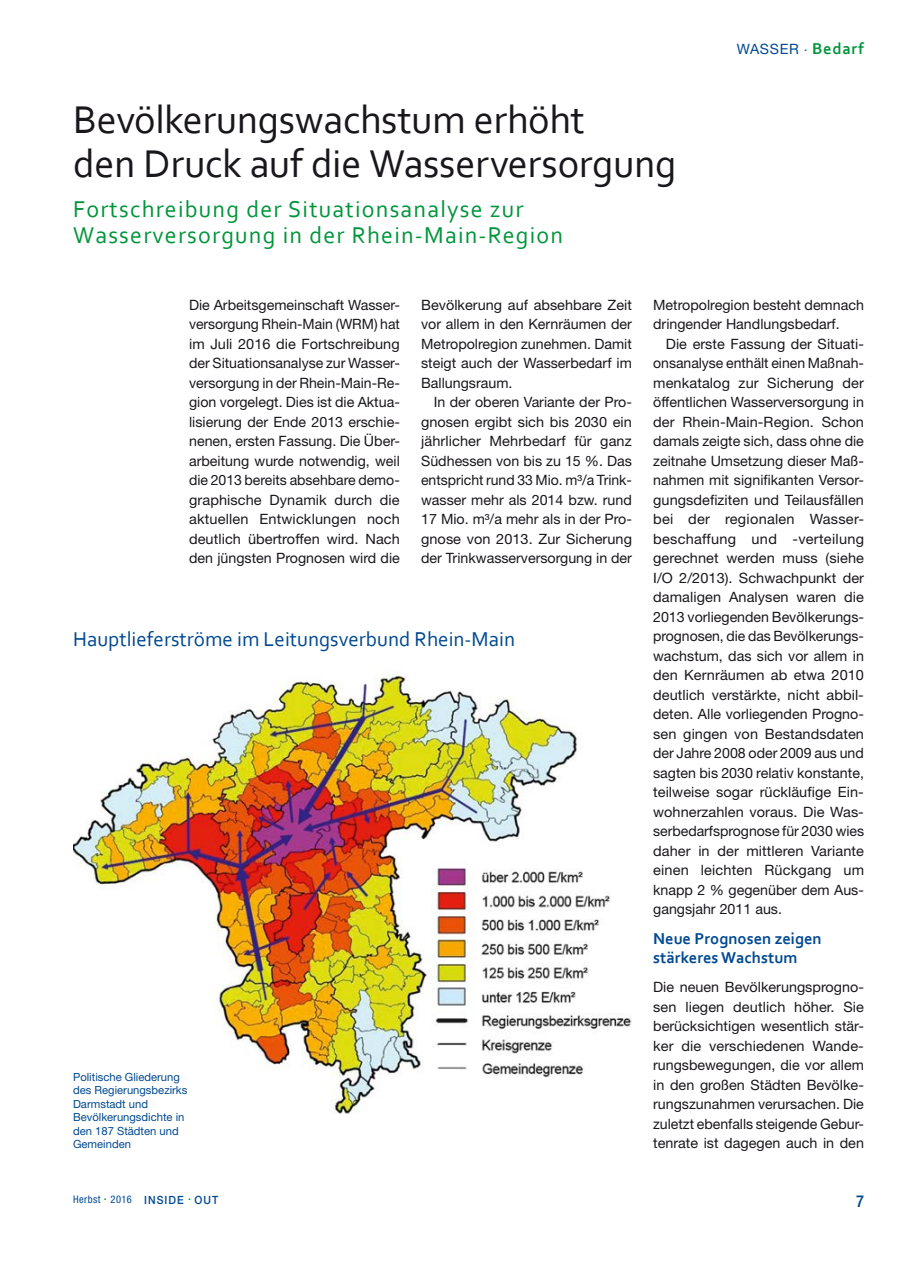
<style>
.page{position:relative;width:915px;height:1262px;background:#fff}
.page>*{position:absolute;margin:0;border:0;box-sizing:border-box;transform-origin:0 0}
.t1{font:40.5px/43.5px "Corbel";letter-spacing:-.01em;color:#1a171c}
.t2{font:24px/25.5px "Corbel";letter-spacing:.05em;color:#00953b}
.t3{font:21px "Corbel";color:#004991}
.t4{font:700 16.5px/19.5px "Corbel";color:#004991}
.t5{font:500 condensed 16.5px "Helvetica Neue LT Pro";color:#004991}
.t6{font:14.25px/19.5px "Helvetica Neue";color:#1a171c;text-align:justify}
.t7{font:14.25px "Helvetica Neue";letter-spacing:.04em;color:#004991}
.t8{font:11.25px/13.5px "Helvetica Neue";color:#004991}
.t9{font:condensed 10.5px "Helvetica Neue LT Pro";letter-spacing:.04em;color:#004991}
.s1{font-family:"Corbel";font-weight:700;font-size:16.5px;color:#00953b}
.s2{font-weight:500;font-stretch:normal;font-size:11.4px}
</style>
<div class="page">
<img style="left:73px;top:669px;width:559px;height:445px">
<h1 class="t1" style="left:73px;top:97px;width:605px">Bevölkerungswachstum erhöht<br>den Druck auf die Wasserversorgung</h1>
<h2 class="t2" style="left:73px;top:196px;width:492px">Fortschreibung der Situationsanalyse zur<br>Wasserversorgung in der Rhein-Main-Region</h2>
<p class="t7" style="left:737px;top:40px;width:129px">WASSER <sup>.</sup> <span class="s1">Bedarf</span></p>
<p class="t6" style="left:189px;top:295px;width:212px">Die Arbeitsgemeinschaft Wasser&shy;versorgung Rhein-Main (WRM) hat im Juli 2016 die Fortschreibung der Situationsanalyse zur Wasser&shy;versorgung in der Rhein-Main-Re&shy;gion vorgelegt. Dies ist die Aktua&shy;lisierung der Ende 2013 erschie&shy;nenen, ersten Fassung. Die Über&shy;arbeitung wurde notwendig, weil die 2013 bereits absehbare demo&shy;graphische Dynamik durch die aktuellen Entwicklungen noch deutlich übertroffen wird. Nach den jüngsten Prognosen wird die</p>
<p class="t6" style="left:421px;top:295px;width:212px">Bevölkerung auf absehbare Zeit vor allem in den Kernräumen der Metropolregion zunehmen. Damit steigt auch der Wasserbedarf im Ballungsraum.</p>
<p class="t6" style="left:421px;top:392px;width:212px;text-indent:13px">In der oberen Variante der Pro&shy;gnosen ergibt sich bis 2030 ein jährlicher Mehrbedarf für ganz Südhessen von bis zu 15 %. Das entspricht rund 33 Mio. m³/a Trink&shy;wasser mehr als 2014 bzw. rund 17 Mio. m³/a mehr als in der Pro&shy;gnose von 2013. Zur Sicherung der Trinkwasserversorgung in der</p>
<h3 class="t3" style="left:73px;top:625px;width:444px">Hauptlieferströme im Leitungsverbund Rhein-Main</h3>
<p class="t8" style="left:73px;top:1070px;width:116px">Politische Gliederung des Regierungsbezirks<br>Darmstadt und<br>Bevölkerungsdichte in den 187 Städten und<br>Gemeinden</p>
<p class="t6" style="left:653px;top:295px;width:212px">Metropolregion besteht demnach dringender Handlungsbedarf.</p>
<p class="t6" style="left:653px;top:334px;width:212px;text-indent:13px">Die erste Fassung der Situati&shy;onsanalyse enthält einen Maßnah&shy;menkatalog zur Sicherung der öffentlichen Wasserversorgung in der Rhein-Main-Region. Schon damals zeigte sich, dass ohne die zeitnahe Umsetzung dieser Maß&shy;nahmen mit signifikanten Versor&shy;gungsdefiziten und Teilausfällen bei der regionalen Wasser&shy;beschaffung und -verteilung gerechnet werden muss (siehe I/O 2/2013). Schwachpunkt der damaligen Analysen waren die 2013 vorliegenden Bevölkerungs&shy;prognosen, die das Bevölkerungs&shy;wachstum, das sich vor allem in den Kernräumen ab etwa 2010 deutlich verstärkte, nicht abbil&shy;deten. Alle vorliegenden Progno&shy;sen gingen von Bestandsdaten der Jahre 2008 oder 2009 aus und sagten bis 2030 relativ konstante, teilweise sogar rückläufige Ein&shy;wohnerzahlen voraus. Die Was&shy;serbedarfsprognose für 2030 wies daher in der mittleren Variante einen leichten Rückgang um knapp 2 % gegenüber dem Aus&shy;gangsjahr 2011 aus.</p>
<p class="t4" style="left:653px;top:928px;width:170px">Neue Prognosen zeigen stärkeres Wachstum</p>
<p class="t6" style="left:653px;top:977px;width:212px">Die neuen Bevölkerungsprogno&shy;sen liegen deutlich höher. Sie berücksichtigen wesentlich stär&shy;ker die verschiedenen Wande&shy;rungsbewegungen, die vor allem in den großen Städten Bevölke&shy;rungszunahmen verursachen. Die zuletzt ebenfalls steigende Gebur&shy;tenrate ist dagegen auch in den</p>
<p class="t9" style="left:73px;top:1193px;width:147px">Herbst <sup>.</sup> 2016 <span class="s2">INSIDE</span> <sup>.</sup> <span class="s2">OUT</span></p>
<p class="t5" style="left:856px;top:1191px;width:9px">7</p>
</div>
